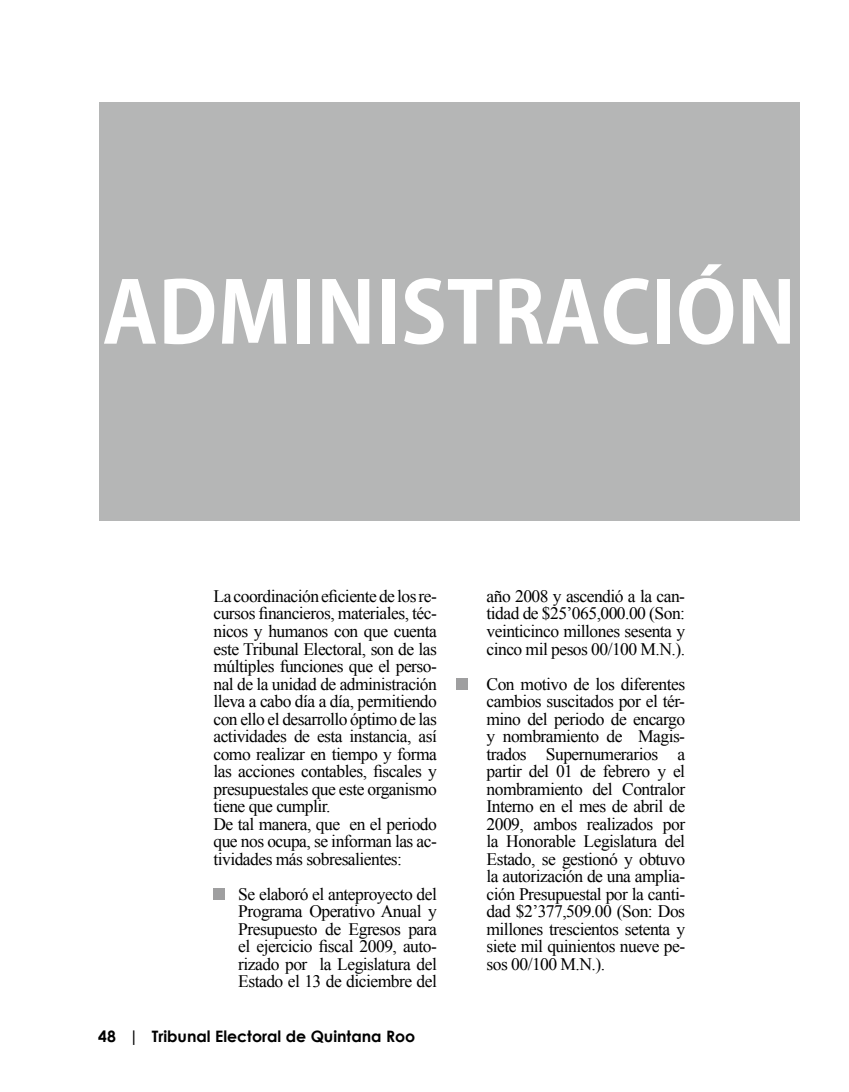
<style>
.page{position:relative;width:849px;height:1092px;background:#fff}
.page>*{position:absolute;margin:0;border:0;box-sizing:border-box;transform-origin:0 0}
.t1{font:700 84px "Koz Go Pro";color:#fff}
.t2{font:17.5px/17.5px "Times New Roman";letter-spacing:-.03em;color:#000;text-align:justify}
.t3{font:700 15.75px "Century Gothic";color:#000}
</style>
<div class="page">
<div style="left:99px;top:102px;width:700px;height:419px;background:#b5b6b6"></div>
<div style="left:456px;top:678px;width:11px;height:11px;background:#9f9fa0"></div>
<div style="left:213px;top:888px;width:12px;height:11px;background:#9f9fa0"></div>
<h1 class="t1" style="left:102px;top:259px;width:695px">ADMINISTRACIÓN</h1>
<p class="t2" style="left:213px;top:587px;width:225px;text-align:left">La coordinación eficiente de los re&shy;cursos financieros, materiales, téc&shy;nicos y humanos con que cuenta este Tribunal Electoral, son de las múltiples funciones que el perso&shy;nal de la unidad de administración lleva a cabo día a día, permitiendo con ello el desarrollo óptimo de las actividades de esta instancia, así como realizar en tiempo y forma las acciones contables, fiscales y presupuestales que este organismo tiene que cumplir.<br>De tal manera, que en el periodo que nos ocupa, se informan las ac&shy;tividades más sobresalientes:</p>
<p class="t2" style="left:238px;top:884px;width:200px">Se elaboró el anteproyecto del Programa Operativo Anual y Presupuesto de Egresos para el ejercicio fiscal 2009, auto&shy;rizado por la Legislatura del Estado el 13 de diciembre del</p>
<p class="t3" style="left:98px;top:1026px;width:318px">48 | Tribunal Electoral de Quintana Roo</p>
<p class="t2" style="left:486px;top:587px;width:200px">año 2008 y ascendió a la can&shy;tidad de $25’065,000.00 (Son: veinticinco millones sesenta y cinco mil pesos 00/100 M.N.).</p>
<p class="t2" style="left:486px;top:674px;width:200px">Con motivo de los diferentes cambios suscitados por el tér&shy;mino del periodo de encargo y nombramiento de Magis&shy;trados Supernumerarios a partir del 01 de febrero y el nombramiento del Contralor Interno en el mes de abril de 2009, ambos realizados por la Honorable Legislatura del Estado, se gestionó y obtuvo la autorización de una amplia&shy;ción Presupuestal por la canti&shy;dad $2’377,509.00 (Son: Dos millones trescientos setenta y siete mil quinientos nueve pe&shy;sos 00/100 M.N.).</p>
</div>
